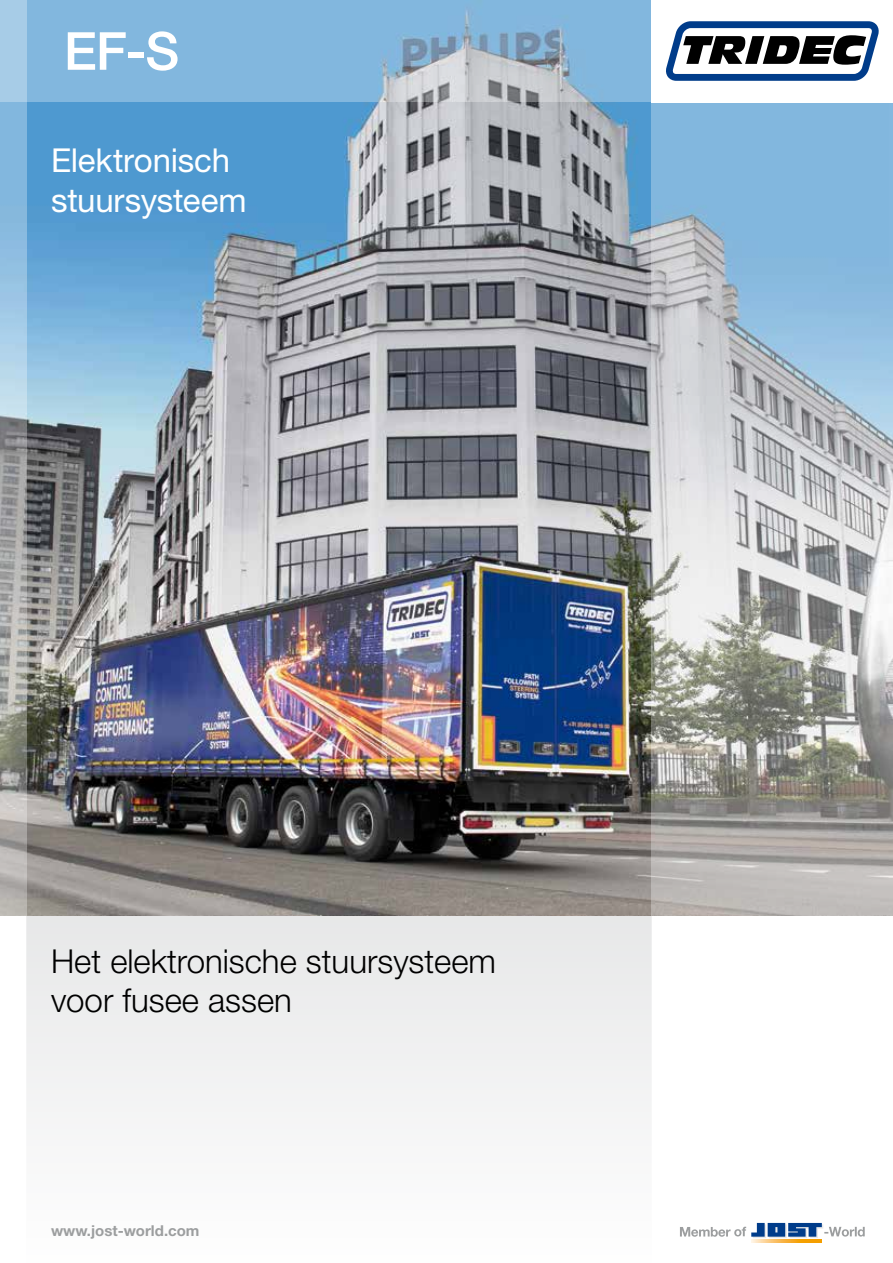
<style>
.page{position:relative;width:893px;height:1263px;background:#fff}
.page>*{position:absolute;margin:0;border:0;box-sizing:border-box;transform-origin:0 0}
.t1{font:500 52.5px "Helvetica Neue LT Pro";color:#fff}
.t2{font:300 33px/39.6px "Helvetica Neue LT Pro";color:#000}
.t3{font:33px/39.6px "Helvetica Neue LT Pro";letter-spacing:-.005em;color:#fff}
.t4{font:700 15px "Helvetica Neue LT Pro";color:#9c9e9f}
</style>
<div class="page">
<div style="left:27px;top:915px;width:625px;height:348px;background:#f3f3f3"></div>
<img style="left:27px;top:102px;width:625px;height:813px">
<svg style="left:27px;top:0;width:624px;height:102px;background:#89b6d8"></svg>
<svg style="left:0;top:0;width:27px;height:1060px;background:#adbdc8"></svg>
<svg style="left:652px;top:103px;width:241px;height:1137px"></svg>
<svg style="left:666px;top:21px;width:213px;height:60px"></svg>
<svg style="left:680px;top:1223px;width:185px;height:15px"></svg>
<svg style="left:751px;top:1240px;width:71px;height:3px"></svg>
<h1 class="t1" style="left:64px;top:20px;width:117px">EF-S</h1>
<p class="t3" style="left:51px;top:140px;width:197px">Elektronisch stuursysteem</p>
<p class="t2" style="left:51px;top:940px;width:446px">Het elektronische stuursysteem voor fusee assen</p>
<p class="t4" style="left:51px;top:1221px;width:150px">www.jost-world.com</p>
</div>
